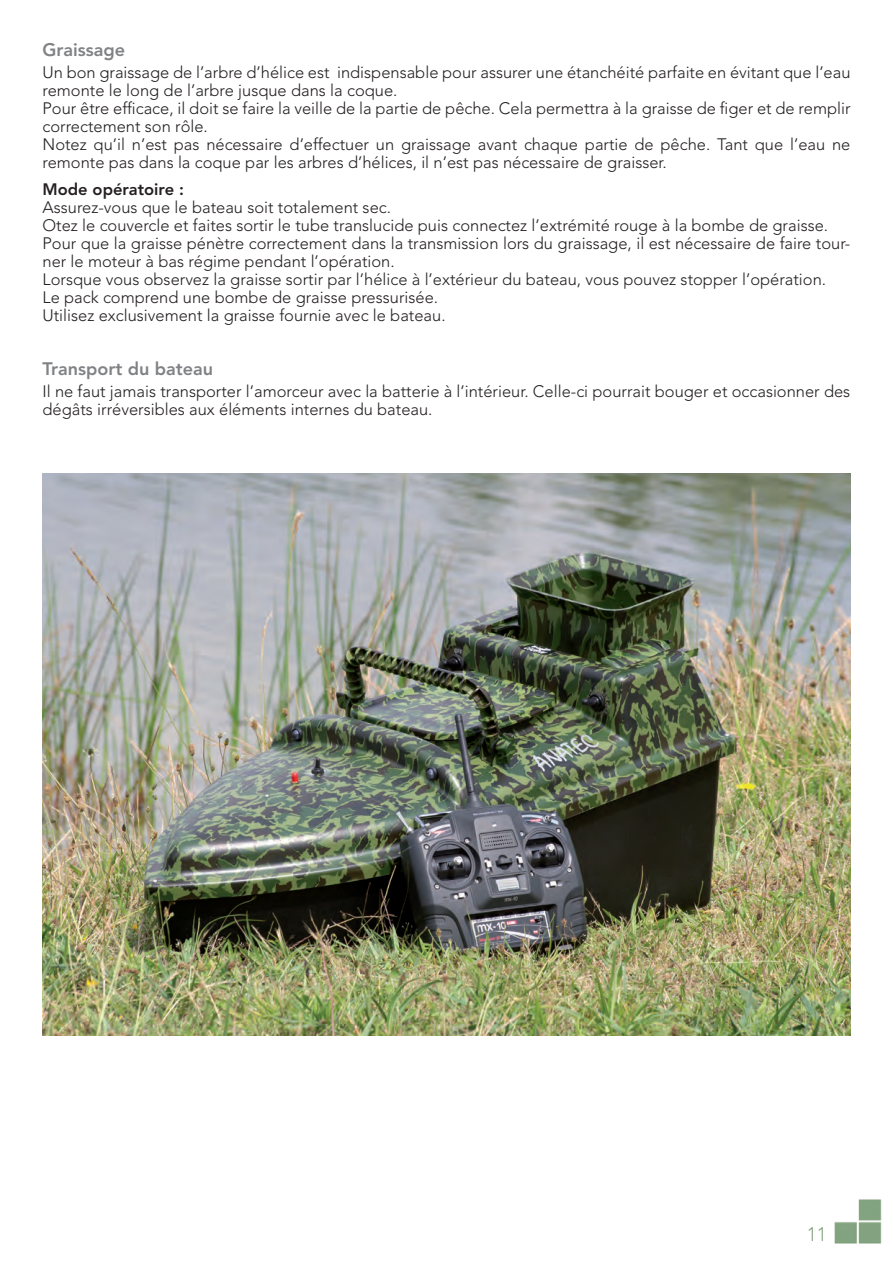
<style>
.page{position:relative;width:893px;height:1263px;background:#fff}
.page>*{position:absolute;margin:0;border:0;box-sizing:border-box;transform-origin:0 0}
.t1{font:300 19.5px "Avenir";color:#82a47f}
.petit_titre{font:800 18px "Avenir";color:#808285}
.texte{font:300 16.5px/18px "Avenir";color:#231f20}
.texte-2{font:800 16.5px "Avenir";color:#231f20}
</style>
<div class="page">
<img style="left:834px;top:1199px;width:48px;height:45px">
<img style="left:43px;top:473px;width:807px;height:562px">
<p class="petit_titre" style="left:43px;top:39px;width:84px">Graissage</p>
<p class="texte" style="left:43px;top:64px;width:809px">Un bon graissage de l’arbre d’hélice est indispensable pour assurer une étanchéité parfaite en évitant que l’eau remonte le long de l’arbre jusque dans la coque.</p>
<p class="texte" style="left:43px;top:100px;width:809px">Pour être efficace, il doit se faire la veille de la partie de pêche. Cela permettra à la graisse de figer et de remplir correctement son rôle.</p>
<p class="texte" style="left:43px;top:136px;width:809px">Notez qu’il n’est pas nécessaire d’effectuer un graissage avant chaque partie de pêche. Tant que l’eau ne remonte pas dans la coque par les arbres d’hélices, il n’est pas nécessaire de graisser.</p>
<p class="texte-2" style="left:43px;top:179px;width:143px">Mode opératoire :</p>
<p class="texte" style="left:43px;top:198px;width:350px">Assurez-vous que le bateau soit totalement sec.</p>
<p class="texte" style="left:43px;top:216px;width:787px">Otez le couvercle et faites sortir le tube translucide puis connectez l’extrémité rouge à la bombe de graisse.</p>
<p class="texte" style="left:43px;top:234px;width:809px">Pour que la graisse pénètre correctement dans la transmission lors du graissage, il est nécessaire de faire tour&shy;ner le moteur à bas régime pendant l’opération.</p>
<p class="texte" style="left:43px;top:270px;width:785px">Lorsque vous observez la graisse sortir par l’hélice à l’extérieur du bateau, vous pouvez stopper l’opération.</p>
<p class="texte" style="left:43px;top:288px;width:397px">Le pack comprend une bombe de graisse pressurisée.</p>
<p class="texte" style="left:43px;top:306px;width:405px">Utilisez exclusivement la graisse fournie avec le bateau.</p>
<p class="petit_titre" style="left:43px;top:358px;width:172px">Transport du bateau</p>
<p class="texte" style="left:43px;top:382px;width:809px">Il ne faut jamais transporter l’amorceur avec la batterie à l’intérieur. Celle-ci pourrait bouger et occasionner des dégâts irréversibles aux éléments internes du bateau.</p>
<p class="t1" style="left:807px;top:1222px;width:22px">11</p>
</div>
